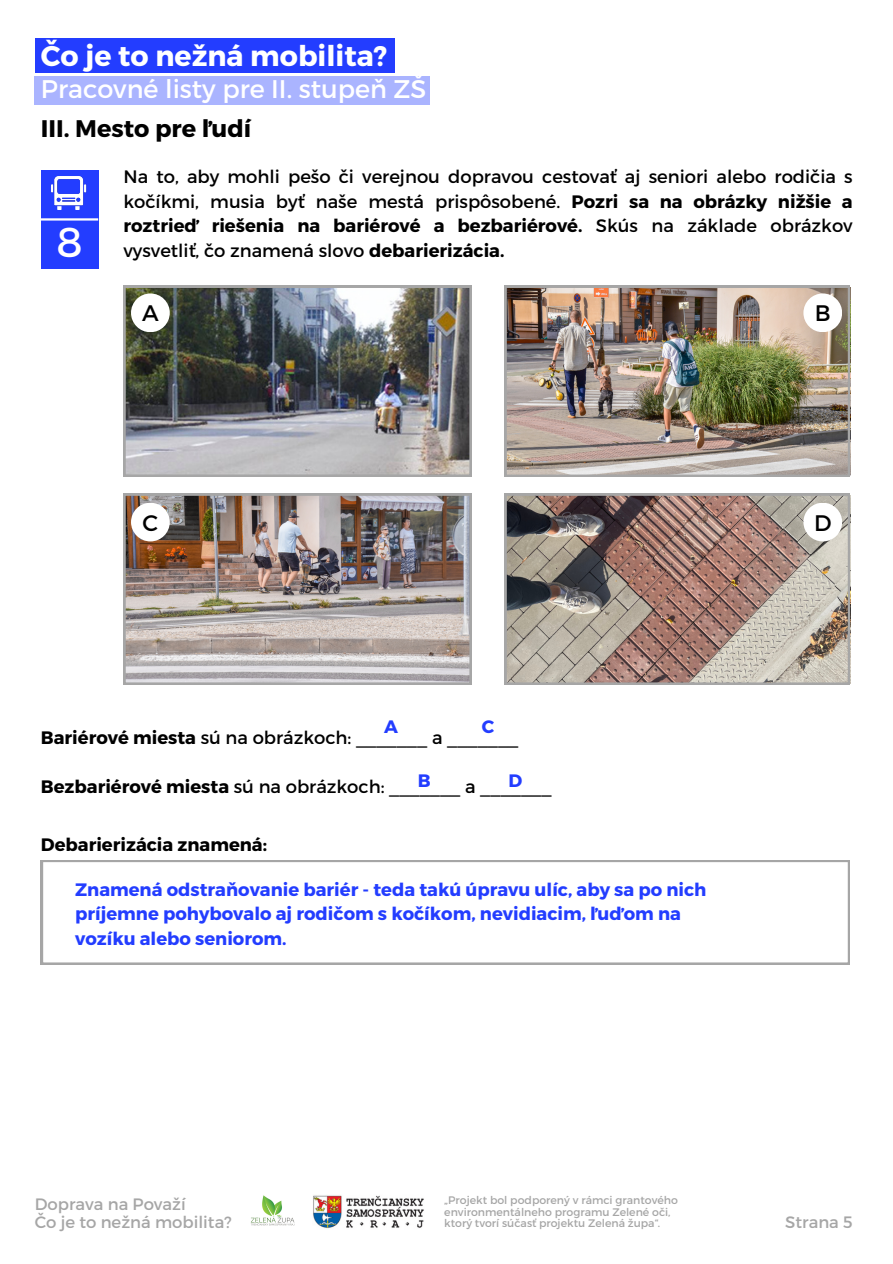
<style>
.page{position:relative;width:893px;height:1264px;background:#fff}
.page>*{position:absolute;margin:0;border:0;box-sizing:border-box;transform-origin:0 0}
.t1{font:41.7px "Montserrat";color:#fff}
.t2{font:700 28.5px "Montserrat";color:#fff}
.t3{font:25.5px "Montserrat";color:#fff}
.t4{font:700 24px "Montserrat";color:#000}
.t5{font:22.5px "Montserrat";color:#000}
.t6{font:18px/24.8px "Montserrat";color:#000;text-align:justify}
.t7{font:700 18px/24.8px "Montserrat";color:#233dff}
.t8{font:700 18px "Montserrat";color:#000}
.t9{font:16.5px "Montserrat";color:#a6a6a6}
.t10{font:10.95px "Montserrat";color:#a6a6a6}
.s1{font-weight:700}
</style>
<div class="page">
<div style="left:35px;top:38px;width:359px;height:34px;background:#233dff"></div>
<div style="left:35px;top:76px;width:395px;height:28px;background:#aab4ff"></div>
<img style="left:504px;top:286px;width:345px;height:191px">
<img style="left:123px;top:493px;width:348px;height:191px">
<img style="left:504px;top:493px;width:345px;height:191px">
<svg style="left:41px;top:860px;width:808px;height:104px"></svg>
<div style="left:41px;top:170px;width:57px;height:99px;background:#233dff"></div>
<hr style="left:41px;top:218px;width:57px;height:2px;background:#fff">
<img style="left:52px;top:177px;width:35px;height:32px">
<img style="left:251px;top:1195px;width:44px;height:31px">
<img style="left:313px;top:1195px;width:111px;height:34px">
<div style="left:131px;top:502px;width:39px;height:39px;background:#fff;border-radius:50%"></div>
<div style="left:803px;top:293px;width:39px;height:39px;background:#fff;border-radius:50%"></div>
<img style="left:123px;top:286px;width:348px;height:191px">
<div style="left:803px;top:502px;width:39px;height:39px;background:#fff;border-radius:50%"></div>
<p class="t2" style="left:41px;top:37px;width:348px">Čo je to nežná mobilita?</p>
<p class="t3" style="left:41px;top:73px;width:387px">Pracovné listy pre II. stupeň ZŠ</p>
<p class="t4" style="left:41px;top:113px;width:212px">III. Mesto pre ľudí</p>
<p class="t1" style="left:56px;top:215px;width:28px">8</p>
<p class="t6" style="left:123px;top:163px;width:730px">Na to, aby mohli pešo či verejnou dopravou cestovať aj seniori alebo rodičia s kočíkmi, musia byť naše mestá prispôsobené. <span class="s1">Pozri sa na obrázky nižšie a roztrieď riešenia na bariérové a bezbariérové.</span> Skús na základe obrázkov vysvetliť, čo znamená slovo <span class="s1">debarierizácia.</span></p>
<p class="t5" style="left:142px;top:298px;width:18px">A</p>
<p class="t5" style="left:814px;top:298px;width:17px">B</p>
<p class="t5" style="left:142px;top:508px;width:17px">C</p>
<p class="t5" style="left:814px;top:508px;width:19px">D</p>
<p class="t7" style="left:384px;top:713px;width:15px">A</p>
<p class="t7" style="left:482px;top:713px;width:14px">C</p>
<p class="t6" style="left:41px;top:724px;width:479px"><span class="s1">Bariérové miesta</span> sú na obrázkoch: _______ a _______</p>
<p class="t6" style="left:41px;top:773px;width:512px"><span class="s1">Bezbariérové miesta</span> sú na obrázkoch: _______ a _______</p>
<p class="t8" style="left:41px;top:832px;width:228px">Debarierizácia znamená:</p>
<p class="t7" style="left:418px;top:767px;width:14px">B</p>
<p class="t7" style="left:508px;top:767px;width:15px">D</p>
<p class="t7" style="left:75px;top:876px;width:632px">Znamená odstraňovanie bariér - teda takú úpravu ulíc, aby sa po nich príjemne pohybovalo aj rodičom s kočíkom, nevidiacim, ľuďom na vozíku alebo seniorom.</p>
<p class="t9" style="left:35px;top:1193px;width:153px">Doprava na Považí</p>
<p class="t9" style="left:35px;top:1211px;width:198px">Čo je to nežná mobilita?</p>
<p class="t10" style="left:444px;top:1192px;width:235px">„Projekt bol podporený v rámci grantového</p>
<p class="t10" style="left:444px;top:1204px;width:228px">environmentálneho programu Zelené oči,</p>
<p class="t10" style="left:444px;top:1216px;width:217px">ktorý tvorí súčasť projektu Zelená župa“.</p>
<p class="t9" style="left:785px;top:1211px;width:69px">Strana 5</p>
</div>
